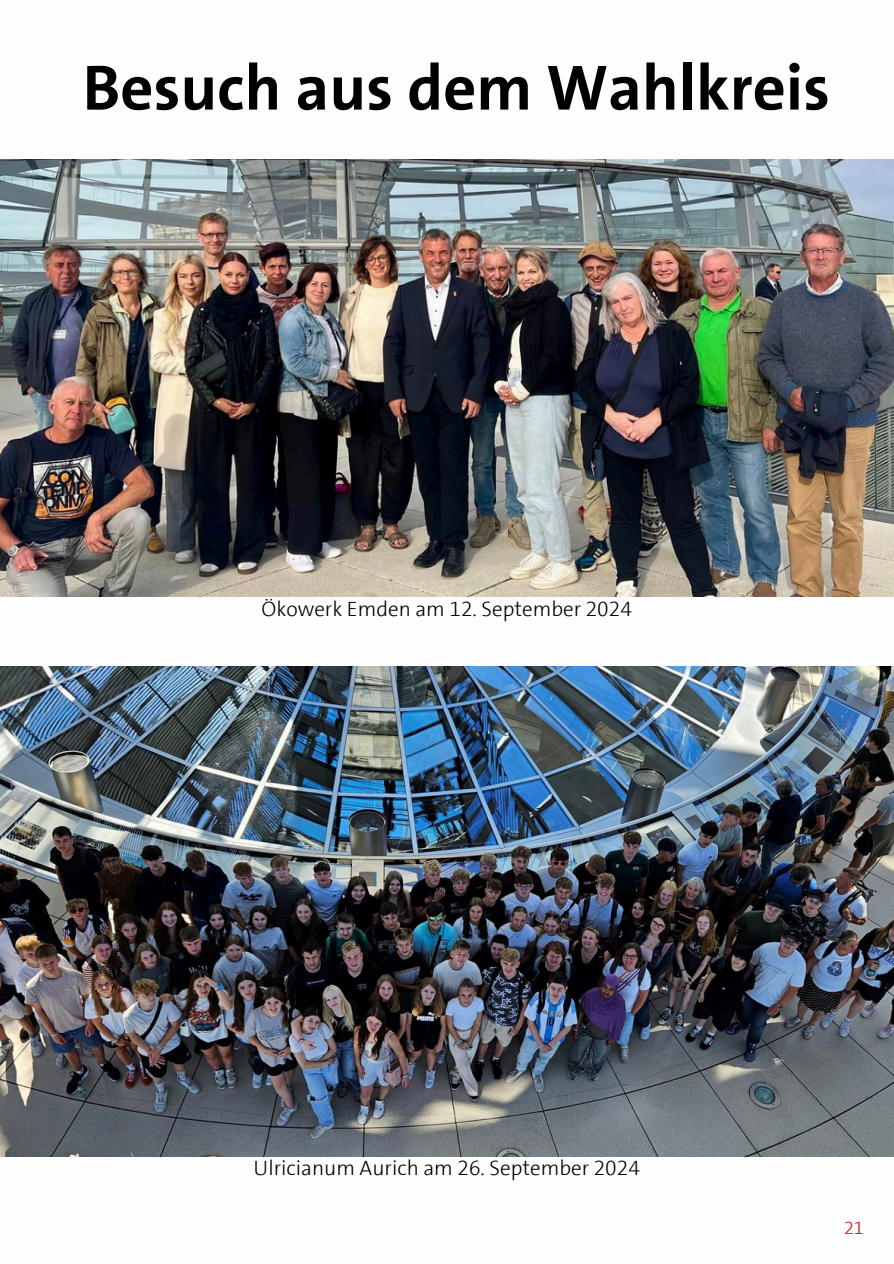
<style>
.page{position:relative;width:894px;height:1264px;background:#fff}
.page>*{position:absolute;margin:0;border:0;box-sizing:border-box;transform-origin:0 0}
.t1{font:700 64.5px "SPD The Sans";color:#000}
.t2{font:300 21px "SPD The Sans";color:#000}
.t3{font:300 18px "SPD The Sans";color:#e3000f}
</style>
<div class="page">
<img style="left:0;top:667px;width:893px;height:489px">
<img style="left:0;top:160px;width:893px;height:436px">
<p class="t1" style="left:83px;top:46px;width:748px">Besuch aus dem Wahlkreis</p>
<p class="t2" style="left:261px;top:595px;width:372px">Ökowerk Emden am 12. September 2024</p>
<p class="t2" style="left:253px;top:1154px;width:387px">Ulricianum Aurich am 26. September 2024</p>
<p class="t3" style="left:843px;top:1216px;width:21px">21</p>
</div>
